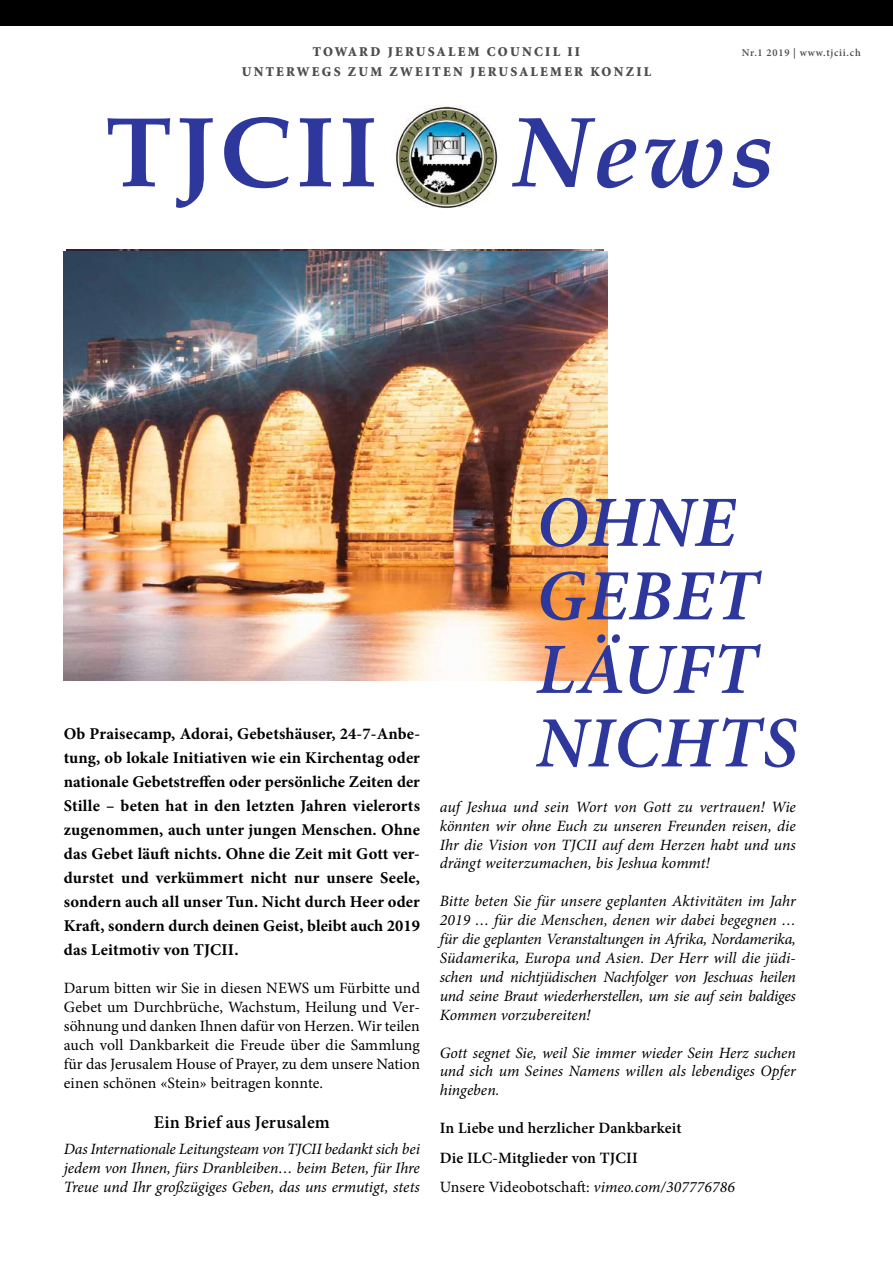
<style>
.page{position:relative;width:893px;height:1263px;background:#fff}
.page>*{position:absolute;margin:0;border:0;box-sizing:border-box;transform-origin:0 0}
.t1{font:700 100.05px "Palatino";letter-spacing:.04em;color:#2d379c}
.t2{font:italic 700 100.05px "Palatino";color:#2d379c}
.t3{font:italic 600 72.3px/73.5px "Minion Pro";letter-spacing:.01em;color:#2d379c}
.t4{font:600 18px "Minion Pro";letter-spacing:.01em;color:#000}
.t5{font:700 16.5px/24px "Minion Pro";color:#000;text-align:justify}
.t6{font:italic 15.75px/18.9px "Minion Pro";color:#000;text-align:justify}
.t7{font:15.75px/18.9px "Minion Pro";letter-spacing:.005em;color:#000;text-align:justify}
.t8{font:600 15.75px/29.4px "Minion Pro";letter-spacing:.01em;color:#000}
.t9{font:900 13.5px/20.2px "Minion";letter-spacing:.17em;color:#4d4d4c;text-align:center}
.t10{font:600 10.5px "Minion Pro";letter-spacing:.07em;color:#4d4d4c}
.s1{font-weight:400}
.s2{font-weight:400;font-style:italic}
</style>
<div class="page">
<div style="left:0;top:0;width:893px;height:26px;background:#000"></div>
<img style="left:395px;top:106px;width:104px;height:104px">
<img style="left:64px;top:251px;width:543px;height:429px">
<p class="t9" style="left:242px;top:42px;width:411px">TOWARD JERUSALEM COUNCIL II<br>UNTERWEGS ZUM ZWEITEN JERUSALEMER KONZIL</p>
<p class="t10" style="left:742px;top:45px;width:120px">Nr.1 2019 | www.tjcii.ch</p>
<h1 class="t1" style="left:105px;top:67px;width:273px">TJCII</h1>
<h1 class="t2" style="left:512px;top:70px;width:264px">News</h1>
<p class="t5" style="left:64px;top:722px;width:358px">Ob Praisecamp, Adorai, Gebetshäuser, 24-7-Anbe&shy;tung, ob lokale Initiativen wie ein Kirchentag oder nationale Gebetstreffen oder persönliche Zeiten der Stille – beten hat in den letzten Jahren vielerorts zugenommen, auch unter jungen Menschen. Ohne das Gebet läuft nichts. Ohne die Zeit mit Gott ver&shy;durstet und verkümmert nicht nur unsere Seele, sondern auch all unser Tun. Nicht durch Heer oder Kraft, sondern durch deinen Geist, bleibt auch 2019 das Leitmotiv von TJCII.</p>
<p class="t7" style="left:64px;top:978px;width:358px">Darum bitten wir Sie in diesen NEWS um Fürbitte und Gebet um Durchbrüche, Wachstum, Heilung und Ver&shy;söhnung und danken Ihnen dafür von Herzen. Wir teilen auch voll Dankbarkeit die Freude über die Sammlung für das Jerusalem House of Prayer, zu dem unsere Nation einen schönen «Stein» beitragen konnte.</p>
<p class="t4" style="left:154px;top:1110px;width:178px">Ein Brief aus Jerusalem</p>
<p class="t6" style="left:64px;top:1140px;width:358px">Das Internationale Leitungsteam von TJCII bedankt sich bei jedem von Ihnen, fürs Dranbleiben… beim Beten, für Ihre Treue und Ihr großzügiges Geben, das uns ermutigt, stets</p>
<h2 class="t3" style="left:536px;top:485px;width:262px">OHNE<br>GEBET<br>LÄUFT<br>NICHTS</h2>
<p class="t6" style="left:440px;top:797px;width:358px">auf Jeshua und sein Wort von Gott zu vertrauen! Wie könnten wir ohne Euch zu unseren Freunden reisen, die Ihr die Vision von TJCII auf dem Herzen habt und uns drängt weiterzumachen, bis Jeshua kommt!</p>
<p class="t6" style="left:440px;top:892px;width:358px">Bitte beten Sie für unsere geplanten Aktivitäten im Jahr 2019 … für die Menschen, denen wir dabei begegnen … für die geplanten Veranstaltungen in Afrika, Nordamerika, Südamerika, Europa und Asien. Der Herr will die jüdi&shy;schen und nichtjüdischen Nachfolger von Jeschuas heilen und seine Braut wiederherstellen, um sie auf sein baldiges Kommen vorzubereiten!</p>
<p class="t6" style="left:440px;top:1043px;width:358px">Gott segnet Sie, weil Sie immer wieder Sein Herz suchen und sich um Seines Namens willen als lebendiges Opfer hingeben.</p>
<p class="t8" style="left:440px;top:1113px;width:297px">In Liebe und herzlicher Dankbarkeit<br>Die ILC-Mitglieder von TJCII<br><span class="s1">Unsere Videobotschaft:</span> <span class="s2">vimeo.com/307776786</span></p>
</div>
